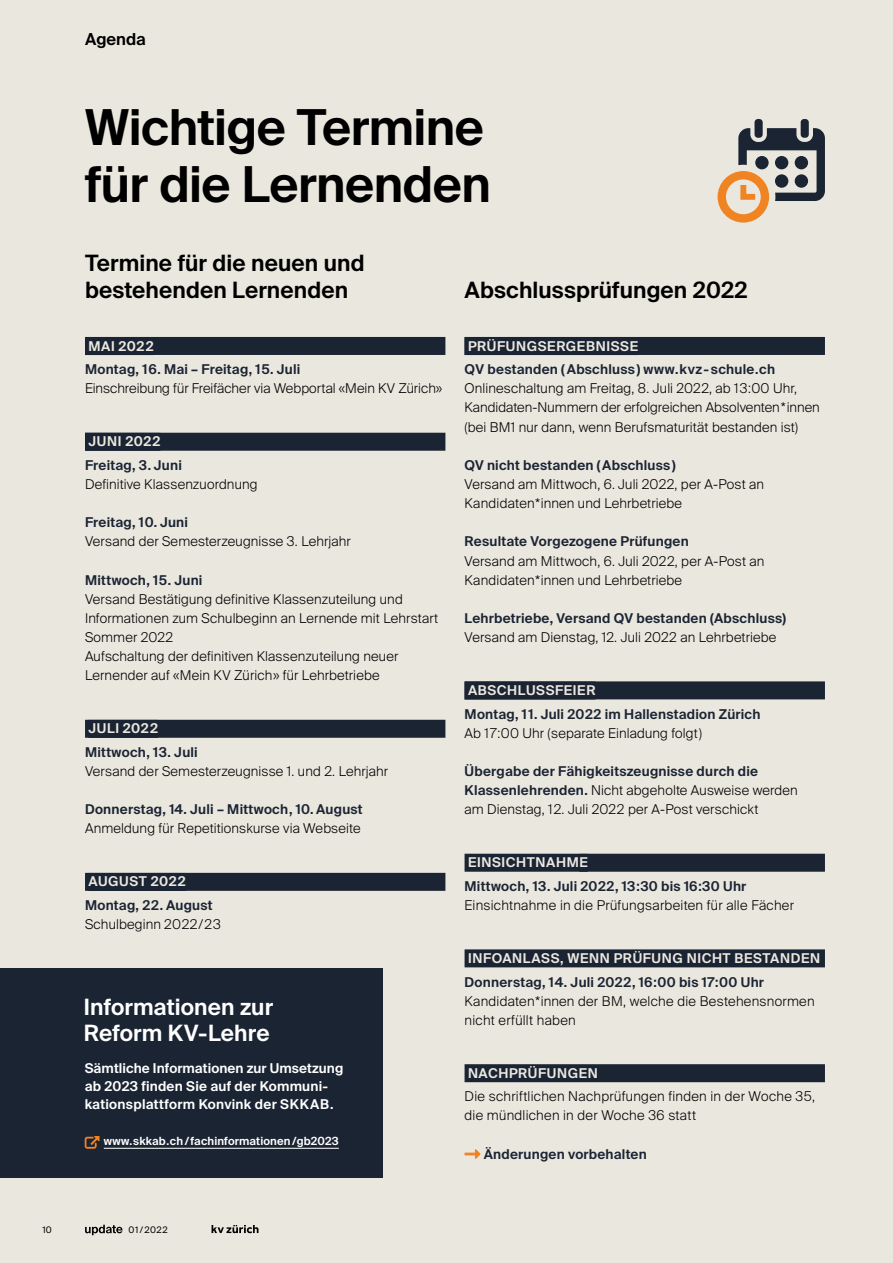
<style>
.page{position:relative;width:893px;height:1263px;background:#eae7df}
.page>*{position:absolute;margin:0;border:0;box-sizing:border-box;transform-origin:0 0}
.t1{font:600 49.5px/57px "Suisse Intl";letter-spacing:-.01em;color:#000}
.t2{font:600 22.5px/27px "Suisse Intl";letter-spacing:.005em;color:#000}
.t3{font:600 22.5px/25.5px "Suisse Intl";letter-spacing:.005em;color:#fff}
.t4{font:600 16.5px "Suisse Intl";color:#000}
.t5{font:300 13.5px/19.2px "Suisse Intl";letter-spacing:.015em;color:#000}
.t6{font:600 13.5px "Suisse Intl";letter-spacing:.015em;color:#1b2433}
.t7{font:600 13.5px "Suisse Intl";letter-spacing:.05em;color:#ece8e1}
.t8{font:600 13.5px/18px "Suisse Intl";letter-spacing:.015em;color:#fff}
.t9{font:600 11.25px "Suisse Intl";letter-spacing:.015em;color:#fff}
.t10{font:9px "Suisse Intl";letter-spacing:.06em;color:#000}
.s1{font-weight:600;color:#1b2433}
</style>
<div class="page">
<svg style="left:212px;top:1225px;width:46px;height:8px"></svg>
<svg style="left:85px;top:1225px;width:38px;height:10px"></svg>
<div style="left:465px;top:337px;width:360px;height:18px;background:#1b2433"></div>
<div style="left:465px;top:681px;width:360px;height:18px;background:#1b2433"></div>
<div style="left:465px;top:854px;width:360px;height:18px;background:#1b2433"></div>
<div style="left:465px;top:949px;width:360px;height:18px;background:#1b2433"></div>
<div style="left:465px;top:1064px;width:360px;height:18px;background:#1b2433"></div>
<svg style="left:465px;top:1149px;width:15px;height:10px"></svg>
<div style="left:85px;top:337px;width:360px;height:18px;background:#1b2433"></div>
<div style="left:85px;top:433px;width:360px;height:18px;background:#1b2433"></div>
<div style="left:85px;top:720px;width:360px;height:18px;background:#1b2433"></div>
<div style="left:85px;top:873px;width:360px;height:18px;background:#1b2433"></div>
<div style="left:0;top:968px;width:382px;height:210px;background:#1b2433"></div>
<hr style="left:104px;top:1148px;width:235px;height:1px;background:#fff">
<svg style="left:85px;top:1136px;width:15px;height:13px"></svg>
<div style="left:754px;top:119px;width:9px;height:19px;background:#1b2433;border-radius:3px"></div>
<div style="left:801px;top:119px;width:8px;height:19px;background:#1b2433;border-radius:3px"></div>
<svg style="left:718px;top:128px;width:107px;height:95px"></svg>
<p class="t4" style="left:85px;top:30px;width:62px">Agenda</p>
<h1 class="t1" style="left:85px;top:99px;width:407px">Wichtige Termine für die Lernenden</h1>
<h2 class="t2" style="left:85px;top:249px;width:281px">Termine für die neuen und bestehenden Lernenden</h2>
<p class="t7" style="left:88px;top:338px;width:67px">MAI 2022</p>
<p class="t6" style="left:85px;top:362px;width:217px">Montag, 16. Mai – Freitag, 15. Juli</p>
<p class="t5" style="left:85px;top:379px;width:359px">Einschreibung für Freifächer via Webportal «Mein KV Zürich»</p>
<p class="t7" style="left:88px;top:434px;width:73px">JUNI 2022</p>
<p class="t6" style="left:85px;top:457px;width:98px">Freitag, 3. Juni</p>
<p class="t5" style="left:85px;top:475px;width:174px">Definitive Klassenzuordnung</p>
<p class="t6" style="left:85px;top:515px;width:105px">Freitag, 10. Juni</p>
<p class="t5" style="left:85px;top:532px;width:267px">Versand der Semesterzeugnisse 3. Lehrjahr</p>
<p class="t6" style="left:85px;top:572px;width:119px">Mittwoch, 15. Juni</p>
<p class="t5" style="left:85px;top:590px;width:355px">Versand Bestätigung definitive Klassenzuteilung und Informationen zum Schulbeginn an Lernende mit Lehrstart Sommer 2022<br>Aufschaltung der definitiven Klassenzuteilung neuer Lernender auf «Mein KV Zürich» für Lehrbetriebe</p>
<p class="t7" style="left:88px;top:721px;width:71px">JULI 2022</p>
<p class="t6" style="left:85px;top:744px;width:114px">Mittwoch, 13. Juli</p>
<p class="t5" style="left:85px;top:762px;width:305px">Versand der Semesterzeugnisse 1. und 2. Lehrjahr</p>
<p class="t6" style="left:85px;top:802px;width:279px">Donnerstag, 14. Juli – Mittwoch, 10. August</p>
<p class="t5" style="left:85px;top:819px;width:277px">Anmeldung für Repetitionskurse via Webseite</p>
<p class="t7" style="left:88px;top:874px;width:99px">AUGUST 2022</p>
<p class="t6" style="left:85px;top:897px;width:129px">Montag, 22. August</p>
<p class="t5" style="left:85px;top:915px;width:137px">Schulbeginn 2022/23</p>
<h2 class="t3" style="left:84px;top:995px;width:191px">Informationen zur<br>Reform KV-Lehre</h2>
<p class="t8" style="left:85px;top:1059px;width:260px">Sämtliche Informationen zur Umsetzung ab 2023 finden Sie auf der Kommuni&shy;kationsplattform Konvink der SKKAB.</p>
<p class="t9" style="left:104px;top:1134px;width:237px">www.skkab.ch /fachinformationen /gb2023</p>
<h2 class="t2" style="left:465px;top:276px;width:284px">Abschlussprüfungen 2022</h2>
<p class="t7" style="left:468px;top:338px;width:171px">PRÜFUNGSERGEBNISSE</p>
<p class="t6" style="left:465px;top:362px;width:312px">QV bestanden (Abschluss) www.kvz-schule.ch</p>
<p class="t5" style="left:465px;top:379px;width:357px">Onlineschaltung am Freitag, 8. Juli 2022, ab 13:00 Uhr,<br>Kandidaten-Nummern der erfolgreichen Absolventen*innen (bei BM1 nur dann, wenn Berufsmaturität bestanden ist)</p>
<p class="t6" style="left:465px;top:457px;width:213px">QV nicht bestanden (Abschluss)</p>
<p class="t5" style="left:465px;top:475px;width:301px">Versand am Mittwoch, 6. Juli 2022, per A-Post an<br>Kandidaten*innen und Lehrbetriebe</p>
<p class="t6" style="left:465px;top:534px;width:226px">Resultate Vorgezogene Prüfungen</p>
<p class="t5" style="left:465px;top:551px;width:301px">Versand am Mittwoch, 6. Juli 2022, per A-Post an<br>Kandidaten*innen und Lehrbetriebe</p>
<p class="t6" style="left:465px;top:610px;width:323px">Lehrbetriebe, Versand QV bestanden (Abschluss)</p>
<p class="t5" style="left:465px;top:628px;width:313px">Versand am Dienstag, 12. Juli 2022 an Lehrbetriebe</p>
<p class="t7" style="left:468px;top:682px;width:129px">ABSCHLUSSFEIER</p>
<p class="t6" style="left:465px;top:706px;width:297px">Montag, 11. Juli 2022 im Hallenstadion Zürich</p>
<p class="t5" style="left:465px;top:723px;width:239px">Ab 17:00 Uhr (separate Einladung folgt)</p>
<p class="t5" style="left:465px;top:762px;width:335px"><span class="s1">Übergabe der Fähigkeitszeugnisse durch die<br>Klassenlehrenden.</span> Nicht abgeholte Ausweise werden am Dienstag, 12. Juli 2022 per A-Post verschickt</p>
<p class="t7" style="left:468px;top:855px;width:121px">EINSICHTNAHME</p>
<p class="t6" style="left:465px;top:878px;width:283px">Mittwoch, 13. Juli 2022, 13:30 bis 16:30 Uhr</p>
<p class="t5" style="left:465px;top:896px;width:331px">Einsichtnahme in die Prüfungsarbeiten für alle Fächer</p>
<p class="t7" style="left:468px;top:950px;width:354px">INFOANLASS, WENN PRÜFUNG NICHT BESTANDEN</p>
<p class="t6" style="left:465px;top:974px;width:301px">Donnerstag, 14. Juli 2022, 16:00 bis 17:00 Uhr</p>
<p class="t5" style="left:465px;top:991px;width:352px">Kandidaten*innen der BM, welche die Bestehensnormen nicht erfüllt haben</p>
<p class="t7" style="left:468px;top:1065px;width:131px">NACHPRÜFUNGEN</p>
<p class="t5" style="left:465px;top:1087px;width:352px">Die schriftlichen Nachprüfungen finden in der Woche 35, die mündlichen in der Woche 36 statt</p>
<p class="t6" style="left:484px;top:1146px;width:165px">Änderungen vorbehalten</p>
<p class="t10" style="left:43px;top:1225px;width:11px">10</p>
<p class="t10" style="left:128px;top:1225px;width:41px">01/2022</p>
</div>
